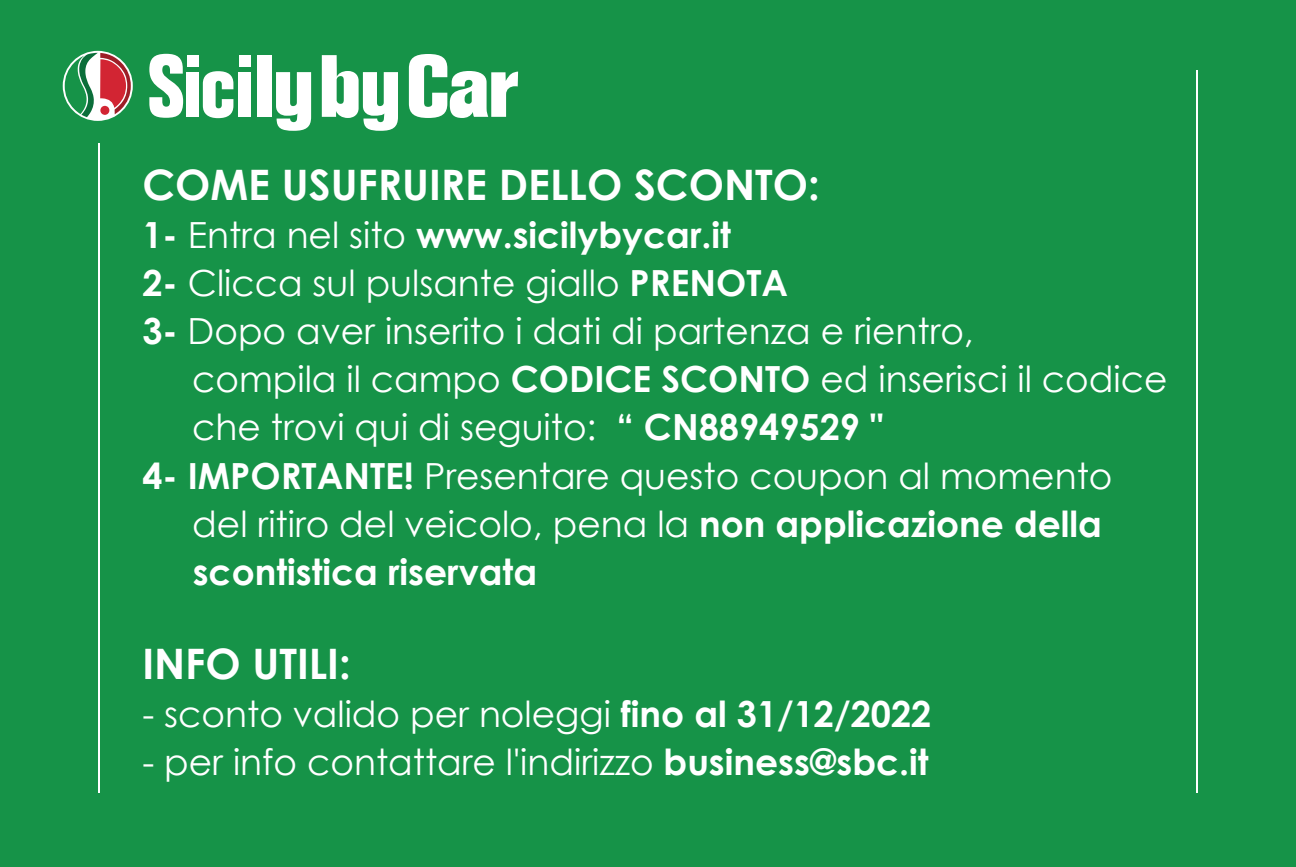
<style>
.page{position:relative;width:1296px;height:867px;background:#fff}
.page>*{position:absolute;margin:0;border:0;box-sizing:border-box;transform-origin:0 0}
.t1{font:700 42px "Century Gothic";color:#fff}
.t2{font:36px "Century Gothic";color:#fff}
.t3{font:700 36px "Century Gothic";color:#fff}
.s1{font-weight:400}
.s2{font-weight:700}
</style>
<div class="page">
<div style="left:0;top:0;width:1295px;height:867px;background:#169348"></div>
<hr style="left:98px;top:143px;width:2px;height:650px;background:#fff">
<hr style="left:1196px;top:70px;width:1px;height:723px;background:#fff">
<div style="left:257px;top:55px;width:15px;height:62px;background:#fff"></div>
<svg style="left:409px;top:54px;width:109px;height:64px"></svg>
<svg style="left:276px;top:72px;width:35px;height:59px;background:#d0e9da"></svg>
<svg style="left:322px;top:55px;width:76px;height:76px"></svg>
<svg style="left:149px;top:54px;width:34px;height:64px"></svg>
<div style="left:186px;top:72px;width:13px;height:45px;background:#fff"></div>
<div style="left:187px;top:55px;width:11px;height:12px;background:#fff"></div>
<svg style="left:203px;top:71px;width:30px;height:47px"></svg>
<div style="left:238px;top:72px;width:13px;height:45px;background:#fff"></div>
<div style="left:239px;top:55px;width:11px;height:12px;background:#fff"></div>
<svg style="left:63px;top:51px;width:70px;height:70px"></svg>
<svg style="left:65px;top:53px;width:66px;height:66px"></svg>
<p class="t1" style="left:142px;top:159px;width:679px">COME USUFRUIRE DELLO SCONTO:</p>
<p class="t3" style="left:142px;top:213px;width:590px">1- <span class="s1">Entra nel sito</span> www.sicilybycar.it</p>
<p class="t2" style="left:142px;top:258px;width:647px"><span class="s2">2-</span> Clicca sul pulsante giallo <span class="s2">PRENOTA</span></p>
<p class="t2" style="left:142px;top:306px;width:832px"><span class="s2">3-</span> Dopo aver inserito i dati di partenza e rientro,</p>
<p class="t2" style="left:192px;top:354px;width:976px">compila il campo <span class="s2">CODICE SCONTO</span> ed inserisci il codice</p>
<p class="t2" style="left:192px;top:402px;width:692px">che trovi qui di seguito: <span class="s2">“ CN88949529 "</span></p>
<p class="t2" style="left:142px;top:450px;width:971px"><span class="s2">4- IMPORTANTE!</span> Presentare questo coupon al momento</p>
<p class="t2" style="left:192px;top:498px;width:910px">del ritiro del veicolo, pena la <span class="s2">non applicazione della</span></p>
<p class="t3" style="left:193px;top:549px;width:346px">scontistica riservata</p>
<p class="t1" style="left:142px;top:637px;width:210px">INFO UTILI:</p>
<p class="t2" style="left:142px;top:688px;width:790px">- sconto valido per noleggi <span class="s2">fino al 31/12/2022</span></p>
<p class="t2" style="left:142px;top:736px;width:787px">- per info contattare l'indirizzo <span class="s2">business@sbc.it</span></p>
</div>
